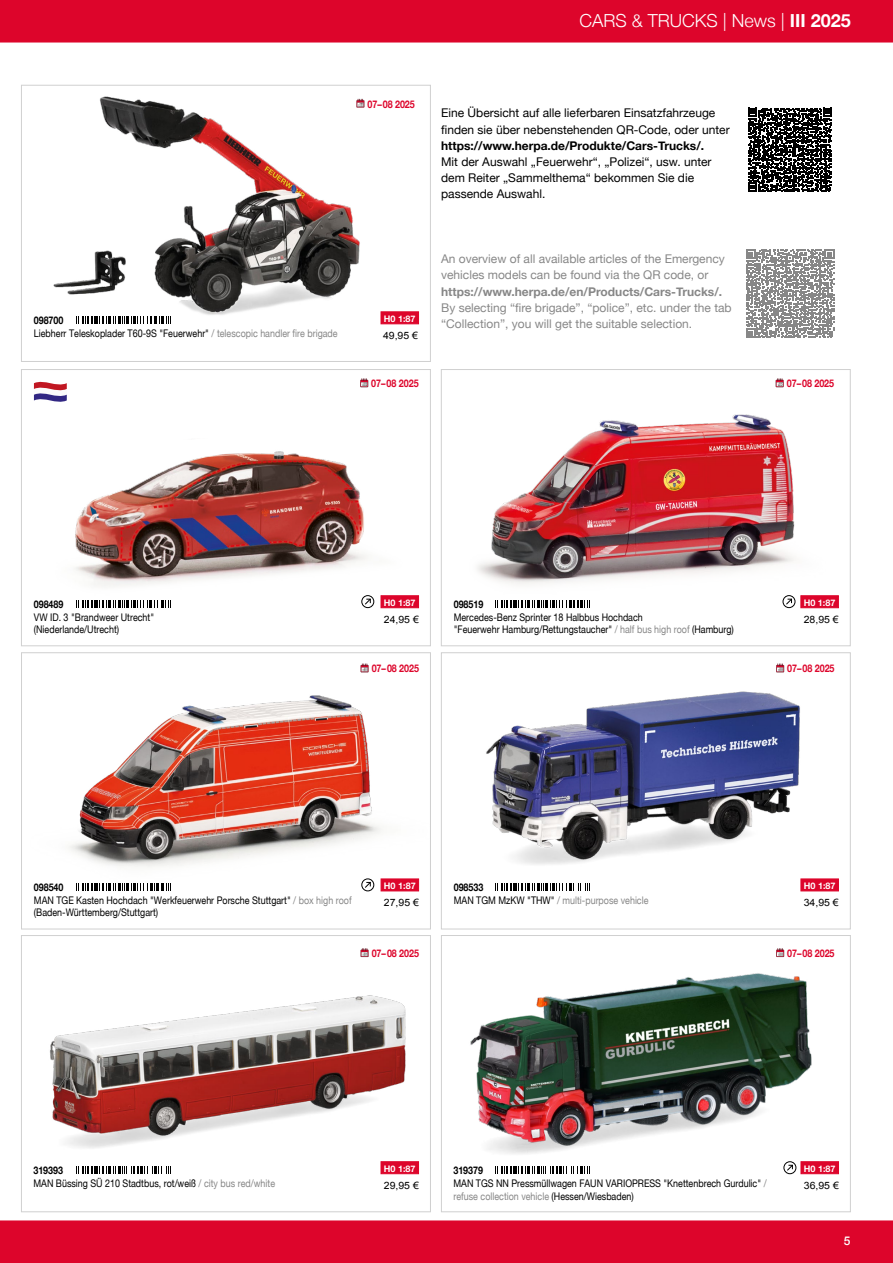
<style>
.page{position:relative;width:893px;height:1263px;background:#fff}
.page>*{position:absolute;margin:0;border:0;box-sizing:border-box;transform-origin:0 0}
.t1{font:300 18px "Helvetica Neue";color:#fff}
.t2{font:700 18px "Helvetica Neue";color:#fff}
.t3{font:12px/16.2px "Helvetica Neue";color:#000}
.t4{font:12px/16.2px "Helvetica Neue";color:#878787}
.t5{font:700 12px "Helvetica Neue";color:#878787}
.t6{font:700 12px "Helvetica Neue";color:#000}
.t7{font:500 12px "Helvetica Neue";color:#fff}
.t8{font:10.5px/12.6px "Helvetica Neue";color:#000;scale:.85 1}
.t9{font:700 10.5px "Helvetica Neue";letter-spacing:-.005em;color:#dd052b;scale:.85 1}
.t10{font:700 10.5px "Helvetica Neue";letter-spacing:-.005em;color:#000;scale:.85 1}
.t11{font:10.5px "Helvetica Neue";color:#878787;scale:.85 1}
.t12{font:10.05px "Arial";color:#000;scale:1.04 1}
.t13{font:700 9px "Helvetica Neue";color:#fff}
.s1{font-weight:700}
.s2{color:#878787}
.s3{color:#000}
</style>
<div class="page">
<img style="left:53px;top:96px;width:356px;height:229px">
<div style="left:21px;top:85px;width:410px;height:277px;border:1px solid #d0d0d0"></div>
<img style="left:50px;top:950px;width:370px;height:225px">
<div style="left:21px;top:935px;width:410px;height:277px;border:1px solid #d0d0d0"></div>
<img style="left:470px;top:950px;width:369px;height:225px">
<div style="left:441px;top:935px;width:410px;height:277px;border:1px solid #d0d0d0"></div>
<img style="left:69px;top:663px;width:351px;height:229px">
<div style="left:21px;top:652px;width:410px;height:277px;border:1px solid #d0d0d0"></div>
<img style="left:486px;top:663px;width:353px;height:229px">
<div style="left:441px;top:652px;width:409px;height:277px;border:1px solid #d0d0d0"></div>
<img style="left:33px;top:380px;width:387px;height:229px">
<div style="left:21px;top:369px;width:410px;height:277px;border:1px solid #d0d0d0"></div>
<img style="left:477px;top:380px;width:362px;height:229px">
<div style="left:441px;top:369px;width:409px;height:277px;border:1px solid #d0d0d0"></div>
<svg style="left:362px;top:596px;width:12px;height:12px"></svg>
<div style="left:361px;top:595px;width:13px;height:13px;border:1px solid #000;border-radius:50%"></div>
<svg style="left:364px;top:598px;width:7px;height:7px"></svg>
<svg style="left:783px;top:596px;width:12px;height:12px"></svg>
<div style="left:783px;top:595px;width:12px;height:13px;border:1px solid #000;border-radius:50%"></div>
<svg style="left:785px;top:598px;width:8px;height:7px"></svg>
<svg style="left:362px;top:879px;width:12px;height:12px"></svg>
<div style="left:361px;top:878px;width:13px;height:13px;border:1px solid #000;border-radius:50%"></div>
<svg style="left:364px;top:881px;width:7px;height:7px"></svg>
<svg style="left:784px;top:1162px;width:12px;height:12px"></svg>
<div style="left:783px;top:1161px;width:13px;height:13px;border:1px solid #000;border-radius:50%"></div>
<svg style="left:786px;top:1164px;width:8px;height:7px"></svg>
<svg style="left:748px;top:108px;width:84px;height:84px"></svg>
<svg style="left:746px;top:249px;width:88px;height:89px"></svg>
<svg style="left:360px;top:378px;width:8px;height:9px"></svg>
<svg style="left:776px;top:378px;width:8px;height:9px"></svg>
<svg style="left:361px;top:664px;width:8px;height:8px"></svg>
<svg style="left:776px;top:664px;width:8px;height:8px"></svg>
<svg style="left:361px;top:948px;width:8px;height:9px"></svg>
<svg style="left:776px;top:948px;width:8px;height:9px"></svg>
<svg style="left:356px;top:99px;width:8px;height:9px"></svg>
<div style="left:801px;top:1161px;width:38px;height:13px;background:#dd052b;border:1px solid #dd052b"></div>
<div style="left:381px;top:878px;width:38px;height:13px;background:#dd052b;border:1px solid #dd052b"></div>
<div style="left:800px;top:878px;width:39px;height:13px;background:#dd052b;border:1px solid #dd052b"></div>
<div style="left:381px;top:595px;width:38px;height:13px;background:#dd052b;border:1px solid #dd052b"></div>
<div style="left:800px;top:595px;width:39px;height:13px;background:#dd052b;border:1px solid #dd052b"></div>
<svg style="left:34px;top:382px;width:33px;height:20px"></svg>
<div style="left:0;top:1220px;width:893px;height:43px;background:#dd052b"></div>
<div style="left:0;top:0;width:893px;height:43px;background:#dd052b"></div>
<div style="left:381px;top:311px;width:38px;height:13px;background:#dd052b;border:1px solid #dd052b"></div>
<div style="left:381px;top:1161px;width:38px;height:13px;background:#dd052b;border:1px solid #dd052b"></div>
<svg style="left:76px;top:317px;width:95px;height:7px"></svg>
<svg style="left:76px;top:601px;width:95px;height:7px"></svg>
<svg style="left:495px;top:601px;width:95px;height:7px"></svg>
<svg style="left:76px;top:883px;width:95px;height:8px"></svg>
<svg style="left:495px;top:883px;width:95px;height:8px"></svg>
<svg style="left:76px;top:1166px;width:95px;height:7px"></svg>
<svg style="left:495px;top:1166px;width:95px;height:7px"></svg>
<h1 class="t1" style="left:548px;top:6px;width:259px">CARS &amp; TRUCKS | News | <span class="s1">03-04</span></h1>
<h1 class="t2" style="left:840px;top:7px;width:12px">3</h1>
<h1 class="t1" style="left:580px;top:6px;width:273px">CARS &amp; TRUCKS | News | <span class="s1">III 2025</span></h1>
<p class="t9" style="left:367px;top:96px;width:57px">07–08 2025</p>
<p class="t10" style="left:34px;top:312px;width:36px">098700</p>
<p class="t13" style="left:384px;top:311px;width:33px">H0 1:87</p>
<p class="t8" style="left:34px;top:327px;width:359px">Liebherr Teleskoplader T60-9S "Feuerwehr" <span class="s2">/ telescopic handler fire brigade</span></p>
<p class="t12" style="left:383px;top:329px;width:35px">49,95 €</p>
<p class="t3" style="left:441px;top:106px;width:290px">Eine Übersicht auf alle lieferbaren Einsatzfahrzeuge finden sie über nebenstehenden QR-Code, oder unter</p>
<p class="t6" style="left:441px;top:136px;width:264px">https://www.herpa.de/Produkte/Cars-Trucks/.</p>
<p class="t3" style="left:441px;top:154px;width:272px">Mit der Auswahl „Feuerwehr“, „Polizei“, usw. unter dem Reiter „Sammelthema“ bekommen Sie die passende Auswahl.</p>
<p class="t4" style="left:441px;top:252px;width:285px">An overview of all available articles of the Emergency vehicles models can be found via the QR code, or</p>
<p class="t5" style="left:441px;top:282px;width:282px">https://www.herpa.de/en/Products/Cars-Trucks/.</p>
<p class="t4" style="left:441px;top:300px;width:292px">By selecting “fire brigade”, “police”, etc. under the tab “Collection”, you will get the suitable selection.</p>
<p class="t9" style="left:371px;top:375px;width:57px">07–08 2025</p>
<p class="t9" style="left:787px;top:375px;width:57px">07–08 2025</p>
<p class="t10" style="left:34px;top:596px;width:36px">098489</p>
<p class="t13" style="left:384px;top:595px;width:33px">H0 1:87</p>
<p class="t8" style="left:34px;top:610px;width:143px">VW ID. 3 "Brandweer Utrecht" (Niederlande/Utrecht)</p>
<p class="t10" style="left:454px;top:596px;width:36px">098519</p>
<p class="t13" style="left:804px;top:595px;width:33px">H0 1:87</p>
<p class="t8" style="left:454px;top:610px;width:331px">Mercedes-Benz Sprinter 18 Halbbus Hochdach<br>"Feuerwehr Hamburg/Rettungstaucher" <span class="s2">/ half bus high roof</span> (Hamburg)</p>
<p class="t12" style="left:384px;top:613px;width:35px">24,95 €</p>
<p class="t12" style="left:804px;top:613px;width:35px">28,95 €</p>
<p class="t9" style="left:372px;top:660px;width:57px">07–08 2025</p>
<p class="t9" style="left:787px;top:660px;width:57px">07–08 2025</p>
<p class="t10" style="left:34px;top:879px;width:36px">098540</p>
<p class="t13" style="left:384px;top:879px;width:33px">H0 1:87</p>
<p class="t8" style="left:34px;top:894px;width:375px">MAN TGE Kasten Hochdach "Werkfeuerwehr Porsche Stuttgart" <span class="s2">/ box high roof </span>(Baden-Württemberg/Stuttgart)</p>
<p class="t10" style="left:454px;top:879px;width:36px">098533</p>
<p class="t13" style="left:804px;top:879px;width:33px">H0 1:87</p>
<p class="t11" style="left:454px;top:894px;width:231px"><span class="s3">MAN TGM MzKW "THW"</span> / multi-purpose vehicle</p>
<p class="t12" style="left:384px;top:896px;width:35px">27,95 €</p>
<p class="t12" style="left:804px;top:896px;width:35px">34,95 €</p>
<p class="t9" style="left:372px;top:945px;width:57px">07–08 2025</p>
<p class="t9" style="left:787px;top:945px;width:57px">07–08 2025</p>
<p class="t10" style="left:33px;top:1162px;width:36px">319393</p>
<p class="t13" style="left:384px;top:1161px;width:33px">H0 1:87</p>
<p class="t8" style="left:33px;top:1176px;width:286px">MAN Büssing SÜ 210 Stadtbus, rot/weiß <span class="s2">/ city bus red/white</span></p>
<p class="t10" style="left:453px;top:1162px;width:36px">319379</p>
<p class="t13" style="left:804px;top:1161px;width:33px">H0 1:87</p>
<p class="t8" style="left:453px;top:1177px;width:370px">MAN TGS NN Pressmüllwagen FAUN VARIOPRESS "Knettenbrech Gurdulic" <span class="s2">/ refuse collection vehicle</span> (Hessen/Wiesbaden)</p>
<p class="t12" style="left:384px;top:1179px;width:35px">29,95 €</p>
<p class="t12" style="left:804px;top:1179px;width:35px">36,95 €</p>
<p class="t7" style="left:844px;top:1231px;width:8px">5</p>
</div>
